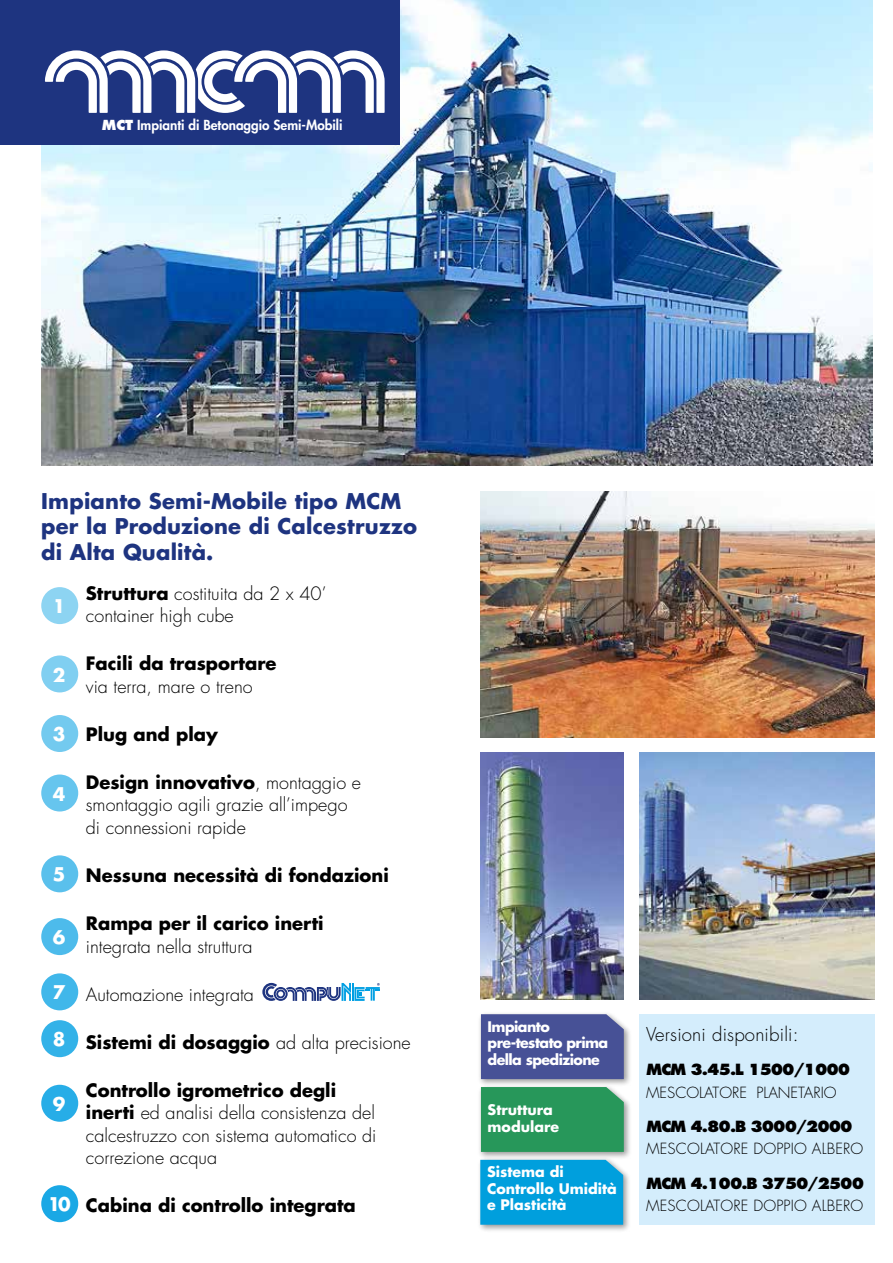
<style>
.page{position:relative;width:893px;height:1263px;background:#fff}
.page>*{position:absolute;margin:0;border:0;box-sizing:border-box;transform-origin:0 0}
.t1{font:700 21.15px/26px "Futura Std";letter-spacing:.01em;color:#1e3480}
.t2{font:300 18.6px "Futura Std";letter-spacing:.01em;color:#000}
.t3{font:700 18.3px "Futura Std";color:#fff}
.t4{font:300 18px/22.5px "Futura Std";color:#000}
.t5{font:700 18px "Futura Std";color:#000}
.t6{font:300 15px "Futura Std";letter-spacing:.01em;color:#000}
.t7{font:800 15px "Futura Std";letter-spacing:-.07em;color:#000}
.t8{font:700 14.25px/16.6px "Futura Std";color:#fff}
.t9{font:700 14.25px/16.6px "Futura Std";letter-spacing:-.04em;color:#fff}
.t10{font:800 13.5px "Futura Std";color:#fff}
.s1{font-style:inherit}
.s2{font-weight:700}
.s3{font-weight:300}
</style>
<div class="page">
<img style="left:41px;top:0;width:832px;height:466px">
<div style="left:0;top:0;width:399px;height:145px;background:#1e3480"></div>
<div style="left:41px;top:587px;width:37px;height:37px;background:#8dd4f2;border-radius:50%"></div>
<div style="left:41px;top:655px;width:37px;height:37px;background:#80cff1;border-radius:50%"></div>
<div style="left:41px;top:715px;width:37px;height:37px;background:#73caef;border-radius:50%"></div>
<div style="left:41px;top:774px;width:37px;height:37px;background:#66c5ee;border-radius:50%"></div>
<div style="left:41px;top:855px;width:37px;height:37px;background:#5ac0ec;border-radius:50%"></div>
<div style="left:41px;top:918px;width:37px;height:37px;background:#4dbbeb;border-radius:50%"></div>
<div style="left:41px;top:973px;width:37px;height:37px;background:#40b7ea;border-radius:50%"></div>
<div style="left:41px;top:1020px;width:37px;height:37px;background:#33b2e8;border-radius:50%"></div>
<div style="left:41px;top:1085px;width:37px;height:37px;background:#27ade7;border-radius:50%"></div>
<div style="left:41px;top:1185px;width:37px;height:37px;background:#1aa8e5;border-radius:50%"></div>
<svg style="left:262px;top:983px;width:118px;height:18px"></svg>
<div style="left:639px;top:1014px;width:236px;height:211px;background:#d4edfc"></div>
<img style="left:480px;top:491px;width:395px;height:247px">
<img style="left:639px;top:753px;width:236px;height:246px">
<img style="left:480px;top:753px;width:144px;height:246px">
<div style="left:478px;top:1011px;width:154px;height:76px;background:#000;opacity:.4"></div>
<div style="left:481px;top:1014px;width:143px;height:65px;background:#475196"></div>
<div style="left:478px;top:1084px;width:154px;height:76px;background:#000;opacity:.4"></div>
<div style="left:481px;top:1087px;width:143px;height:65px;background:#27975a"></div>
<div style="left:477px;top:1156px;width:154px;height:77px;background:#000;opacity:.4"></div>
<div style="left:480px;top:1160px;width:143px;height:65px;background:#009fdd"></div>
<svg style="left:45px;top:50px;width:340px;height:63px"></svg>
<p class="t10" style="left:102px;top:117px;width:242px"><span class="s1">MCT</span> Impianti di Betonaggio Semi-Mobili</p>
<p class="t1" style="left:41px;top:487px;width:377px">Impianto Semi-Mobile tipo MCM per la Produzione di Calcestruzzo di Alta Qualità.</p>
<p class="t3" style="left:53px;top:594px;width:14px">1</p>
<p class="t3" style="left:53px;top:662px;width:14px">2</p>
<p class="t3" style="left:53px;top:722px;width:14px">3</p>
<p class="t3" style="left:53px;top:781px;width:14px">4</p>
<p class="t3" style="left:53px;top:862px;width:14px">5</p>
<p class="t3" style="left:53px;top:925px;width:14px">6</p>
<p class="t3" style="left:53px;top:980px;width:14px">7</p>
<p class="t3" style="left:53px;top:1027px;width:14px">8</p>
<p class="t3" style="left:53px;top:1092px;width:14px">9</p>
<p class="t3" style="left:48px;top:1192px;width:24px">10</p>
<p class="t4" style="left:86px;top:583px;width:242px"><span class="s2">Struttura</span> costituita da 2 x 40’ container high cube</p>
<p class="t5" style="left:86px;top:652px;width:192px">Facili da trasportare</p>
<p class="t4" style="left:86px;top:676px;width:168px">via terra, mare o treno</p>
<p class="t5" style="left:86px;top:722px;width:133px">Plug and play</p>
<p class="t4" style="left:86px;top:772px;width:277px"><span class="s2">Design innovativo</span>, montaggio e smontaggio agili grazie all’impego di connessioni rapide</p>
<p class="t5" style="left:86px;top:863px;width:304px">Nessuna necessità di fondazioni</p>
<p class="t5" style="left:86px;top:911px;width:239px">Rampa per il carico inerti</p>
<p class="t4" style="left:86px;top:935px;width:168px">integrata nella struttura</p>
<p class="t4" style="left:86px;top:983px;width:170px">Automazione integrata</p>
<p class="t5" style="left:86px;top:1030px;width:326px">Sistemi di dosaggio <span class="s3">ad alta precisione</span></p>
<p class="t4" style="left:86px;top:1079px;width:292px"><span class="s2">Controllo igrometrico degli inerti</span> ed analisi della consistenza del calcestruzzo con sistema automatico di correzione acqua</p>
<p class="t5" style="left:86px;top:1193px;width:271px">Cabina di controllo integrata</p>
<p class="t9" style="left:488px;top:1018px;width:122px">Impianto pre-testato prima della spedizione</p>
<p class="t8" style="left:488px;top:1101px;width:73px">Struttura modulare</p>
<p class="t8" style="left:487px;top:1163px;width:131px">Sistema di<br>Controllo Umidità e Plasticità</p>
<p class="t2" style="left:646px;top:1023px;width:154px">Versioni disponibili:</p>
<p class="t7" style="left:646px;top:1060px;width:206px">MCM 3.45.L 1500/1000</p>
<p class="t6" style="left:646px;top:1083px;width:192px">MESCOLATORE PLANETARIO</p>
<p class="t7" style="left:646px;top:1116px;width:208px">MCM 4.80.B 3000/2000</p>
<p class="t6" style="left:646px;top:1140px;width:219px">MESCOLATORE DOPPIO ALBERO</p>
<p class="t7" style="left:646px;top:1173px;width:220px">MCM 4.100.B 3750/2500</p>
<p class="t6" style="left:646px;top:1197px;width:219px">MESCOLATORE DOPPIO ALBERO</p>
</div>
